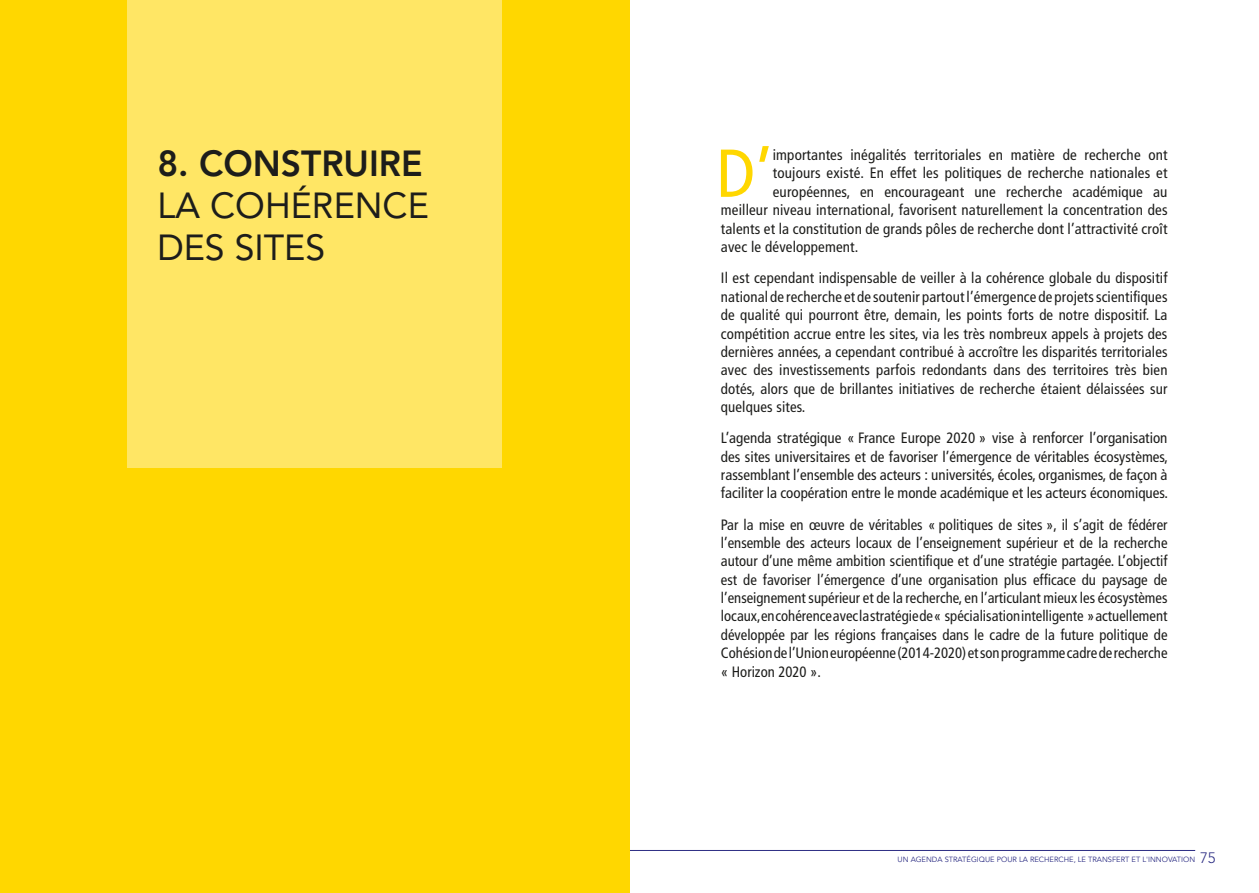
<style>
.page{position:relative;width:1259px;height:893px;background:#fff}
.page>*{position:absolute;margin:0;border:0;box-sizing:border-box;transform-origin:0 0}
.t1{font:condensed 67.65px "Frutiger";color:#ffd700}
.t2{font:36px/42px "Avenir";color:#1d1d1b;text-align:right}
.t3{font:800 36px "Avenir";color:#1d1d1b}
.t4{font:condensed 15px/18.3px "Frutiger";letter-spacing:.01em;color:#1d1d1b;text-align:justify}
.t5{font:7.5px "Avenir";color:#2d2e84}
.s1{font-weight:300;font-size:15px}
</style>
<div class="page">
<hr style="left:629px;top:850px;width:566px;height:1px;background:#2d2e84">
<div style="left:0;top:0;width:629px;height:893px;background:#ffd700"></div>
<div style="left:128px;top:0;width:374px;height:468px;background:#ffe665"></div>
<h2 class="t3" style="left:157px;top:142px;width:89px">8. CONSTRUIRE</h2>
<h2 class="t2" style="left:157px;top:185px;width:80px">LA COH</h2>
<h2 class="t2" style="left:157px;top:185px;width:178px">ÉRENCE<br>DES SITES</h2>
<h1 class="t1" style="left:716px;top:134px;width:57px">D’</h1>
<p class="t4" style="left:773px;top:146px;width:396px">importantes inégalités territoriales en matière de recherche ont</p>
<p class="t4" style="left:773px;top:164px;width:396px">toujours existé. En effet les politiques de recherche nationales et</p>
<p class="t4" style="left:773px;top:183px;width:396px">européennes, en encourageant une recherche académique au</p>
<p class="t4" style="left:721px;top:201px;width:448px">meilleur niveau international, favorisent naturellement la concentration des</p>
<p class="t4" style="left:721px;top:219px;width:448px">talents et la constitution de grands pôles de recherche dont l’attractivité croît</p>
<p class="t4" style="left:721px;top:238px;width:139px">avec le développement.</p>
<p class="t4" style="left:721px;top:269px;width:448px">Il est cependant indispensable de veiller à la cohérence globale du dispositif national de recherche et de soutenir partout l’émergence de projets scientifiques de qualité qui pourront être, demain, les points forts de notre dispositif. La compétition accrue entre les sites, via les très nombreux appels à projets des dernières années, a cependant contribué à accroître les disparités territoriales avec des investissements parfois redondants dans des territoires très bien dotés, alors que de brillantes initiatives de recherche étaient délaissées sur quelques sites.</p>
<p class="t4" style="left:721px;top:429px;width:449px">L’agenda stratégique « France Europe 2020 » vise à renforcer l’organisation des sites universitaires et de favoriser l’émergence de véritables écosystèmes, rassemblant l’ensemble des acteurs : universités, écoles, organismes, de façon à faciliter la coopération entre le monde académique et les acteurs économiques.</p>
<p class="t4" style="left:721px;top:515px;width:448px">Par la mise en œuvre de véritables « politiques de sites », il s’agit de fédérer l’ensemble des acteurs locaux de l’enseignement supérieur et de la recherche autour d’une même ambition scientifique et d’une stratégie partagée. L’objectif est de favoriser l’émergence d’une organisation plus efficace du paysage de l’enseignement supérieur et de la recherche, en l’articulant mieux les écosystèmes locaux, en cohérence avec la stratégie de « spécialisation intelligente » actuellement développée par les régions françaises dans le cadre de la future politique de Cohésion de l’Union européenne (2014-2020) et son programme cadre de recherche « Horizon 2020 ».</p>
<p class="t5" style="left:897px;top:855px;width:320px">UN AGENDA STRATÉGIQU E POU R LA RECHERCHE, LE TRANSFERT ET L'INNOVATION <span class="s1">75</span></p>
</div>
